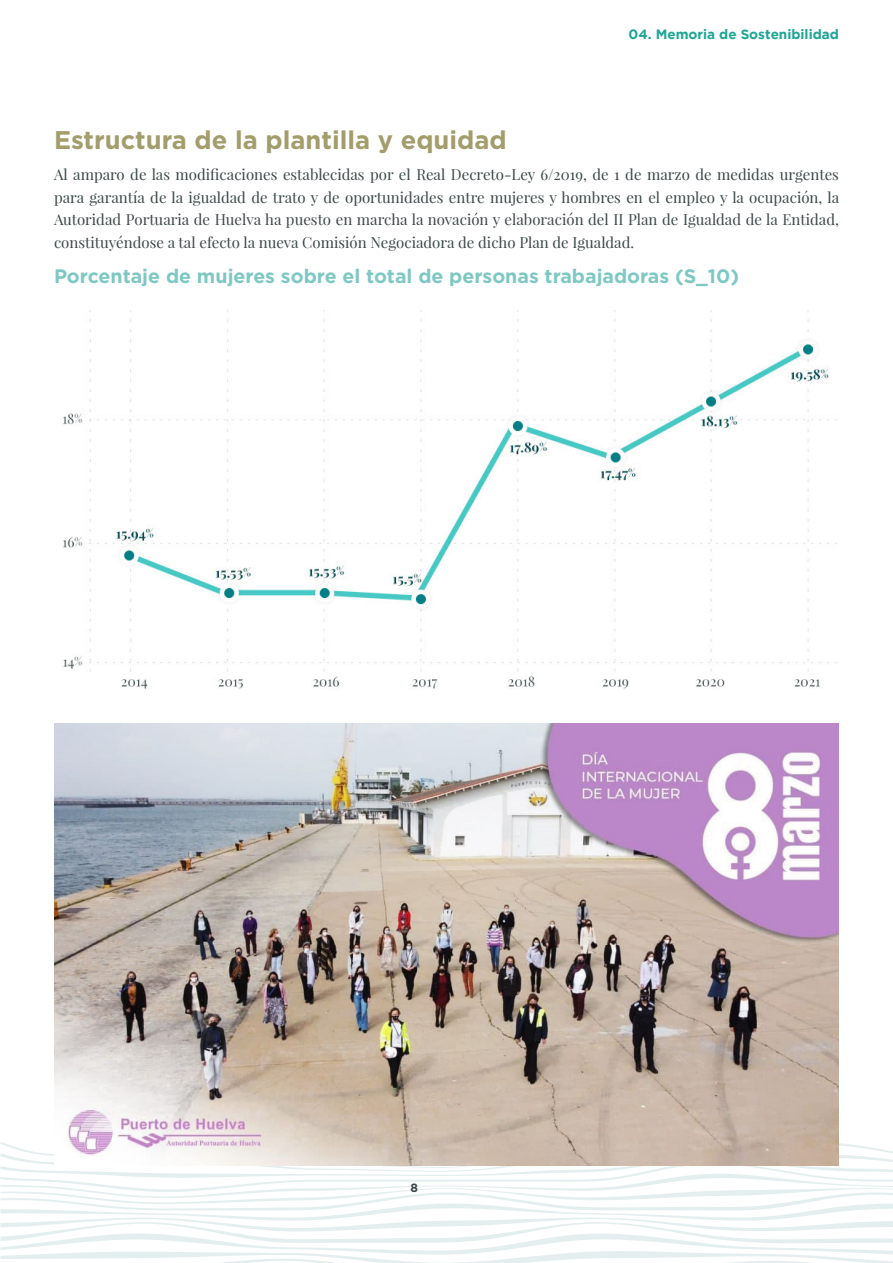
<style>
.page{position:relative;width:893px;height:1263px;background:#fff}
.page>*{position:absolute;margin:0;border:0;box-sizing:border-box;transform-origin:0 0}
.Titulo_2{font:700 25.5px "Gotham Pro";color:#a39d6c}
.Titulo_3{font:700 19.5px "Gotham Pro";color:#7ec8c4}
.Texto{font:15px/22.5px "Playfair Display";color:#3c4748;text-align:justify}
.t1{font:700 13.5px "Gotham";color:#1da695}
.t2{font:700 12px "Gotham Pro";color:#3c4748}
</style>
<div class="page">
<svg style="left:0;top:1142px;width:893px;height:121px"></svg>
<img style="left:54px;top:724px;width:785px;height:442px">
<img style="left:63px;top:310px;width:775px;height:379px">
<p class="t1" style="left:629px;top:26px;width:212px">04. Memoria de Sostenibilidad</p>
<p class="Titulo_2" style="left:54px;top:126px;width:454px">Estructura de la plantilla y equidad</p>
<p class="Texto" style="left:54px;top:163px;width:787px">Al amparo de las modificaciones establecidas por el Real Decreto-Ley 6/2019, de 1 de marzo de medidas urgentes para garantía de la igualdad de trato y de oportunidades entre mujeres y hombres en el empleo y la ocupación, la Autoridad Portuaria de Huelva ha puesto en marcha la novación y elaboración del II Plan de Igualdad de la Entidad, constituyéndose a tal efecto la nueva Comisión Negociadora de dicho Plan de Igualdad.</p>
<p class="Titulo_3" style="left:54px;top:265px;width:687px">Porcentaje de mujeres sobre el total de personas trabajadoras (S_10)</p>
<p class="t2" style="left:410px;top:1180px;width:9px">8</p>
</div>
